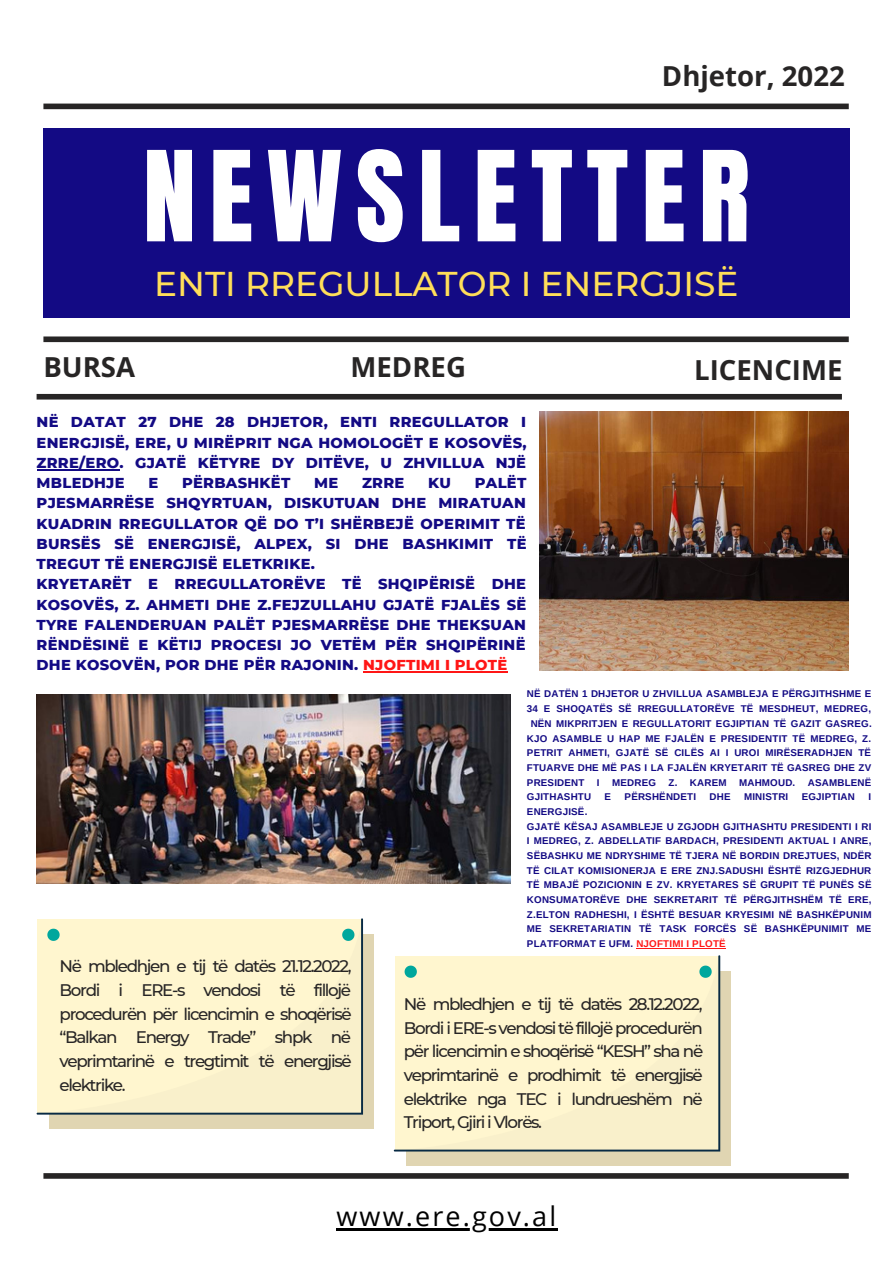
<style>
.page{position:relative;width:893px;height:1264px;background:#fff}
.page>*{position:absolute;margin:0;border:0;box-sizing:border-box;transform-origin:0 0}
.t1{font:106.35px "Anton";letter-spacing:.125em;color:#fff}
.t2{font:500 34.35px "Montserrat";color:#ffde59}
.t3{font:700 27.6px "Open Sans";color:#272525}
.t4{font:27px "Open Sans";letter-spacing:.08em;color:#000}
.t5{font:500 16.8px/23.5px "Montserrat";letter-spacing:-.08em;color:#272525;text-align:justify}
.t6{font:800 14.7px/20.2px "Montserrat";letter-spacing:.02em;color:#130a84;text-align:justify}
.t7{font:700 9.75px/14.7px "Arimo";letter-spacing:.02em;color:#130a84}
.s1{color:#ff1616}
</style>
<div class="page">
<img style="left:539px;top:412px;width:309px;height:258px">
<img style="left:37px;top:695px;width:473px;height:188px">
<div style="left:43px;top:104px;width:805px;height:5px;background:#272525"></div>
<div style="left:43px;top:128px;width:806px;height:190px;background:#130a84"></div>
<div style="left:43px;top:336px;width:805px;height:6px;background:#272525"></div>
<div style="left:37px;top:394px;width:804px;height:5px;background:#272525"></div>
<div style="left:43px;top:1173px;width:805px;height:5px;background:#272525"></div>
<div style="left:49px;top:934px;width:325px;height:194px;background:#e0d5b2"></div>
<div style="left:37px;top:918px;width:326px;height:196px;background:#fff6cf"></div>
<div style="left:406px;top:970px;width:325px;height:195px;background:#e0d5b2"></div>
<div style="left:394px;top:955px;width:326px;height:196px;background:#fff6cf"></div>
<hr style="left:336px;top:1227px;width:222px;height:3px;background:#000">
<hr style="left:37px;top:469px;width:83px;height:1px;background:#130a84">
<hr style="left:363px;top:671px;width:144px;height:1px;background:#ff1616">
<hr style="left:636px;top:948px;width:89px;height:1px;background:#ff1616">
<h3 class="t3" style="left:662px;top:57px;width:184px">Dhjetor, 2022</h3>
<h1 class="t1" style="left:143px;top:120px;width:608px">NEWSLETTER</h1>
<h2 class="t2" style="left:154px;top:262px;width:585px">ENTI RREGULLATOR I ENERGJISË</h2>
<h3 class="t3" style="left:43px;top:347px;width:93px">BURSA</h3>
<h3 class="t3" style="left:694px;top:350px;width:150px">LICENCIME</h3>
<h3 class="t3" style="left:350px;top:347px;width:117px">MEDREG</h3>
<h3 class="t6" style="left:37px;top:412px;width:491px">NË DATAT 27 DHE 28 DHJETOR, ENTI RREGULLATOR I ENERGJISË, ERE, U MIRËPRIT NGA HOMOLOGËT E KOSOVËS, ZRRE/ERO. GJATË KËTYRE DY DITËVE, U ZHVILLUA NJË MBLEDHJE</h3>
<p class="t6" style="left:37px;top:473px;width:491px;text-align:left;text-indent:438px">PALËT PJESMARRËSE SHQYRTUAN, DISKUTUAN DHE MIRATUAN KUADRIN RREGULLATOR QË DO T’I SHËRBEJË OPERIMIT TË BURSËS SË ENERGJISË, ALPEX, SI DHE BASHKIMIT TË TREGUT TË ENERGJISË ELETKRIKE.<br>KRYETARËT E RREGULLATORËVE TË SHQIPËRISË DHE KOSOVËS, Z. AHMETI DHE Z.FEJZULLAHU GJATË FJALËS SË TYRE FALENDERUAN PALËT PJESMARRËSE DHE THEKSUAN RËNDËSINË E KËTIJ PROCESI JO VETËM PËR SHQIPËRINË DHE KOSOVËN, POR DHE PËR RAJONIN. <span class="s1">NJOFTIMI I PLOTË</span></p>
<h3 class="t6" style="left:148px;top:473px;width:11px">E</h3>
<h3 class="t6" style="left:182px;top:473px;width:110px">PËRBASHKËT</h3>
<h3 class="t6" style="left:314px;top:473px;width:26px">ME</h3>
<h3 class="t6" style="left:362px;top:473px;width:44px">ZRRE</h3>
<h3 class="t6" style="left:428px;top:473px;width:24px">KU</h3>
<h3 class="t5" style="left:60px;top:954px;width:293px">Në mbledhjen e tij të datës 21.12.2022, Bordi i ERE-s vendosi të fillojë procedurën për licencimin e shoqërisë “Balkan Energy Trade” shpk në veprimtarinë e tregtimit të energjisë elektrike.</h3>
<p class="t7" style="left:527px;top:686px;width:346px">NË DATËN 1 DHJETOR U ZHVILLUA ASAMBLEJA E PËRGJITHSHME E</p>
<p class="t7" style="left:527px;top:701px;width:345px">34 E SHOQATËS SË RREGULLATORËVE TË MESDHEUT, MEDREG,</p>
<p class="t7" style="left:530px;top:716px;width:342px">NËN MIKPRITJEN E REGULLATORIT EGJIPTIAN TË GAZIT GASREG.</p>
<p class="t7" style="left:527px;top:730px;width:345px">KJO ASAMBLE U HAP ME FJALËN E PRESIDENTIT TË MEDREG, Z.</p>
<p class="t7" style="left:527px;top:745px;width:345px">PETRIT AHMETI, GJATË SË CILËS AI I UROI MIRËSERADHJEN TË</p>
<p class="t7" style="left:527px;top:760px;width:346px">FTUARVE DHE MË PAS I LA FJALËN KRYETARIT TË GASREG DHE ZV</p>
<p class="t7" style="left:527px;top:774px;width:59px">PRESIDENT</p>
<p class="t7" style="left:597px;top:774px;width:4px">I</p>
<p class="t7" style="left:612px;top:774px;width:45px">MEDREG</p>
<p class="t7" style="left:668px;top:774px;width:59px">Z. KAREM</p>
<p class="t7" style="left:739px;top:774px;width:58px">MAHMOUD.</p>
<p class="t7" style="left:807px;top:774px;width:65px">ASAMBLENË</p>
<p class="t7" style="left:527px;top:789px;width:66px">GJITHASHTU</p>
<p class="t7" style="left:604px;top:789px;width:8px">E</p>
<p class="t7" style="left:624px;top:789px;width:73px">PËRSHËNDETI</p>
<p class="t7" style="left:709px;top:789px;width:23px">DHE</p>
<p class="t7" style="left:744px;top:789px;width:46px">MINISTRI</p>
<p class="t7" style="left:801px;top:789px;width:55px">EGJIPTIAN</p>
<p class="t7" style="left:868px;top:789px;width:4px">I</p>
<p class="t7" style="left:527px;top:804px;width:346px">ENERGJISË.<br>GJATË KËSAJ ASAMBLEJE U ZGJODH GJITHASHTU PRESIDENTI I RI I MEDREG, Z. ABDELLATIF BARDACH, PRESIDENTI AKTUAL I ANRE, SËBASHKU ME NDRYSHIME TË TJERA NË BORDIN DREJTUES, NDËR TË CILAT KOMISIONERJA E ERE ZNJ.SADUSHI ËSHTË RIZGJEDHUR TË MBAJË POZICIONIN E ZV. KRYETARES SË GRUPIT TË PUNËS SË KONSUMATORËVE DHE SEKRETARIT TË PËRGJITHSHËM TË ERE, Z.ELTON RADHESHI, I ËSHTË BESUAR KRYESIMI NË BASHKËPUNIM ME SEKRETARIATIN TË TASK FORCËS SË BASHKËPUNIMIT ME PLATFORMAT E UFM. <span class="s1">NJOFTIMI I PLOTË</span></p>
<h3 class="t5" style="left:404px;top:992px;width:301px">Në mbledhjen e tij të datës 28.12.2022, Bordi i ERE-s vendosi të fillojë procedurën për licencimin e shoqërisë “KESH” sha në veprimtarinë e prodhimit të energjisë elektrike nga TEC i lundrueshëm në Triport, Gjiri i Vlorës.</h3>
<h3 class="t4" style="left:336px;top:1196px;width:221px">www.ere.gov.al</h3>
</div>
